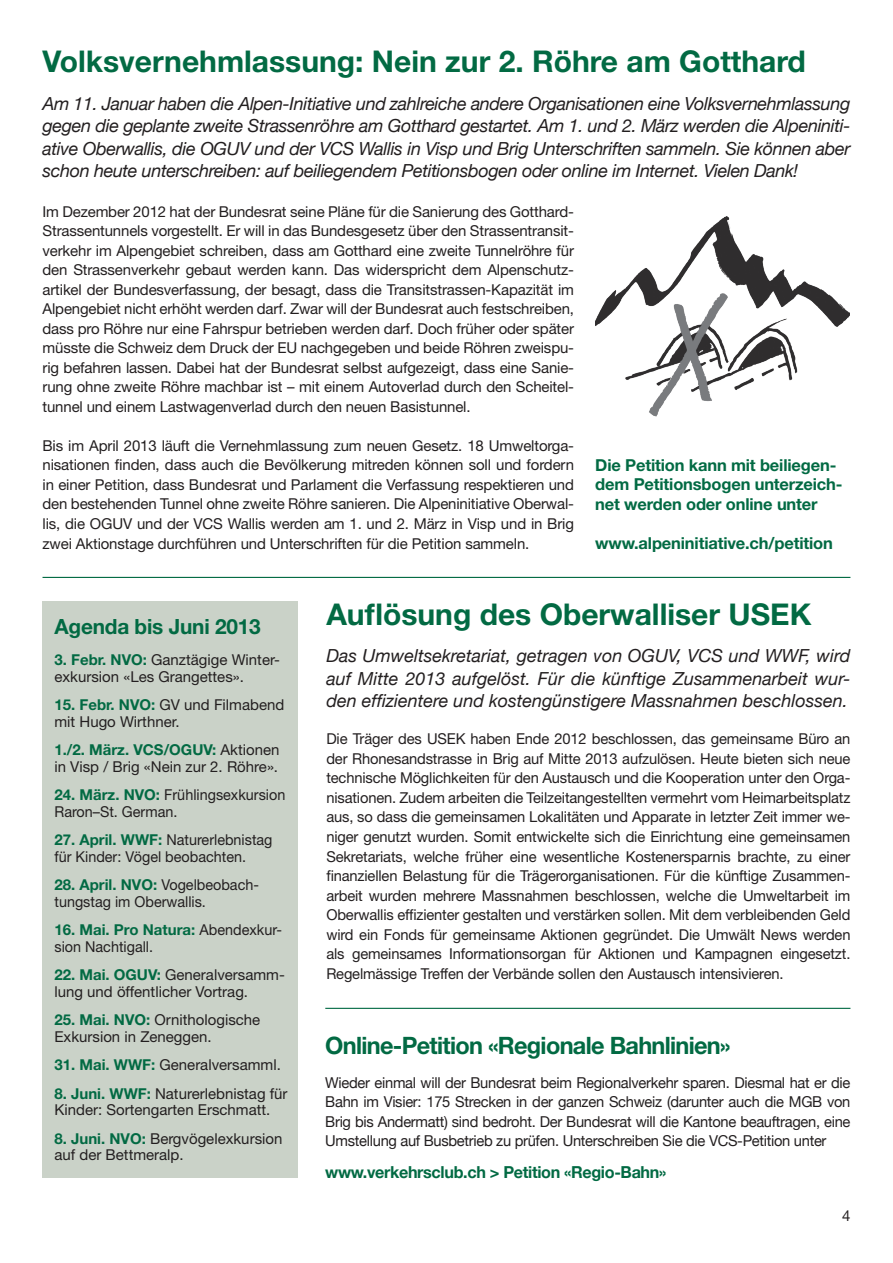
<style>
.page{position:relative;width:893px;height:1263px;background:#fff}
.page>*{position:absolute;margin:0;border:0;box-sizing:border-box;transform-origin:0 0}
.t1{font:700 30px "Helvetica Neue LT Std";color:#026a43}
.t2{font:700 24px "Helvetica Neue LT Std";letter-spacing:-.03em;color:#026a43}
.t3{font:700 21px "Helvetica Neue LT Std";letter-spacing:-.01em;color:#026a43}
.t4{font:italic 18px/22.5px "Helvetica Neue";letter-spacing:-.02em;color:#231f20;text-align:justify}
.t5{font:700 16.5px/19.5px "Helvetica Neue LT Std";letter-spacing:-.01em;color:#026a43}
.t6{font:700 16.5px "Helvetica Neue";letter-spacing:-.02em;color:#026a43}
.t7{font:15px/19.5px "Helvetica Neue LT Std";color:#231f20}
.t8{font:15px/19.5px "Helvetica Neue";letter-spacing:-.02em;color:#231f20;text-align:justify}
.t9{font:15px/16.5px "Helvetica Neue LT Std";color:#231f20;scale:.96 1}
.s1{font-weight:700;color:#026a43}
</style>
<div class="page">
<div style="left:43px;top:602px;width:255px;height:576px;background:#cad2c8"></div>
<hr style="left:43px;top:577px;width:807px;height:1px;background:#026a43">
<img style="left:596px;top:216px;width:253px;height:201px">
<hr style="left:325px;top:1008px;width:525px;height:1px;background:#026a43">
<h1 class="t1" style="left:43px;top:43px;width:765px">Volksvernehmlassung: Nein zur 2. Röhre am Gotthard</h1>
<p class="t4" style="left:43px;top:91px;width:809px">Am 11. Januar haben die Alpen-Initiative und zahlreiche andere Organisationen eine Volksvernehmlassung gegen die geplante zweite Strassenröhre am Gotthard gestartet. Am 1. und 2. März werden die Alpeniniti&shy;ative Oberwallis, die OGUV und der VCS Wallis in Visp und Brig Unterschriften sammeln. Sie können aber schon heute unterschreiben: auf beiliegendem Petitionsbogen oder online im Internet. Vielen Dank!</p>
<p class="t7" style="left:43px;top:202px;width:533px;text-align:justify">Im Dezember 2012 hat der Bundesrat seine Pläne für die Sanierung des Gotthard-Strassentunnels vorgestellt. Er will in das Bundesgesetz über den Strassentransit&shy;verkehr im Alpengebiet schreiben, dass am Gotthard eine zweite Tunnelröhre für den Strassenverkehr gebaut werden kann. Das widerspricht dem Alpenschutz&shy;artikel der Bundesverfassung, der besagt, dass die Transitstrassen-Kapazität im Alpengebiet nicht erhöht werden darf. Zwar will der Bundesrat auch festschreiben, dass pro Röhre nur eine Fahrspur betrieben werden darf. Doch früher oder später müsste die Schweiz dem Druck der EU nachgegeben und beide Röhren zweispu&shy;rig befahren lassen. Dabei hat der Bundesrat selbst aufgezeigt, dass eine Sanie&shy;rung ohne zweite Röhre machbar ist – mit einem Autoverlad durch den Scheitel&shy;tunnel und einem Lastwagenverlad durch den neuen Basistunnel.</p>
<p class="t7" style="left:43px;top:436px;width:533px;text-align:justify">Bis im April 2013 läuft die Vernehmlassung zum neuen Gesetz. 18 Umweltorga&shy;nisationen finden, dass auch die Bevölkerung mitreden können soll und fordern in einer Petition, dass Bundesrat und Parlament die Verfassung respektieren und den bestehenden Tunnel ohne zweite Röhre sanieren. Die Alpeninitiative Oberwal&shy;lis, die OGUV und der VCS Wallis werden am 1. und 2. März in Visp und in Brig zwei Aktionstage durchführen und Unterschriften für die Petition sammeln.</p>
<p class="t5" style="left:595px;top:455px;width:249px">Die Petition kann mit beiliegen&shy;dem Petitionsbogen unterzeich&shy;net werden oder online unter</p>
<p class="t5" style="left:595px;top:533px;width:239px">www.alpeninitiative.ch/petition</p>
<h3 class="t3" style="left:54px;top:613px;width:208px">Agenda bis Juni 2013</h3>
<p class="t7" style="left:54px;top:651px;width:227px;line-height:16.5px"><span class="s1">3. Febr. NVO:</span> Ganztägige Winter&shy;exkursion «Les Grangettes».</p>
<p class="t7" style="left:54px;top:696px;width:231px;line-height:16.5px"><span class="s1">15. Febr. NVO:</span> GV und Filmabend mit Hugo Wirthner.</p>
<p class="t7" style="left:54px;top:741px;width:226px;line-height:16.5px"><span class="s1">1./2. März. VCS/OGUV:</span> Aktionen in Visp / Brig «Nein zur 2. Röhre».</p>
<p class="t9" style="left:54px;top:786px;width:242px"><span class="s1">24. März. NVO:</span> Frühlingsexkursion<br>Raron–St. German.</p>
<p class="t9" style="left:54px;top:831px;width:229px"><span class="s1">27. April. WWF:</span> Naturerlebnistag für Kinder: Vögel beobachten.</p>
<p class="t9" style="left:54px;top:876px;width:215px"><span class="s1">28. April. NVO:</span> Vogelbeobach&shy;tungstag im Oberwallis.</p>
<p class="t9" style="left:54px;top:921px;width:238px"><span class="s1">16. Mai. Pro Natura:</span> Abendexkur&shy;sion Nachtigall.</p>
<p class="t7" style="left:54px;top:966px;width:232px;line-height:16.5px"><span class="s1">22. Mai. OGUV:</span> Generalversamm&shy;lung und öffentlicher Vortrag.</p>
<p class="t7" style="left:54px;top:1011px;width:207px;line-height:16.5px"><span class="s1">25. Mai. NVO:</span> Ornithologische<br>Exkursion in Zeneggen.</p>
<p class="t7" style="left:54px;top:1055px;width:228px"><span class="s1">31. Mai. WWF:</span> Generalversamml.</p>
<p class="t7" style="left:54px;top:1085px;width:235px;line-height:16.5px"><span class="s1">8. Juni. WWF:</span> Naturerlebnistag für<br>Kinder: Sortengarten Erschmatt.</p>
<p class="t7" style="left:54px;top:1130px;width:229px;line-height:16.5px"><span class="s1">8. Juni. NVO:</span> Bergvögelexkursion auf der Bettmeralp.</p>
<h1 class="t1" style="left:326px;top:596px;width:486px">Auflösung des Oberwalliser USEK</h1>
<p class="t4" style="left:326px;top:644px;width:526px">Das Umweltsekretariat, getragen von OGUV, VCS und WWF, wird auf Mitte 2013 aufgelöst. Für die künftige Zusammenarbeit wur&shy;den effizientere und kostengünstigere Massnahmen beschlossen.</p>
<p class="t7" style="left:326px;top:729px;width:526px;text-align:justify">Die Träger des USEK haben Ende 2012 beschlossen, das gemeinsame Büro an der Rhonesandstrasse in Brig auf Mitte 2013 aufzulösen. Heute bieten sich neue technische Möglichkeiten für den Austausch und die Kooperation unter den Orga&shy;nisationen. Zudem arbeiten die Teilzeitangestellten vermehrt vom Heimarbeitsplatz aus, so dass die gemeinsamen Lokalitäten und Apparate in letzter Zeit immer we&shy;niger genutzt wurden. Somit entwickelte sich die Einrichtung eine gemeinsamen Sekretariats, welche früher eine wesentliche Kostenersparnis brachte, zu einer finanziellen Belastung für die Trägerorganisationen. Für die künftige Zusammen&shy;arbeit wurden mehrere Massnahmen beschlossen, welche die Umweltarbeit im Oberwallis effizienter gestalten und verstärken sollen. Mit dem verbleibenden Geld wird ein Fonds für gemeinsame Aktionen gegründet. Die Umwält News werden als gemeinsames Informationsorgan für Aktionen und Kampagnen eingesetzt.<br>Regelmässige Treffen der Verbände sollen den Austausch intensivieren.</p>
<h2 class="t2" style="left:325px;top:1030px;width:407px">Online-Petition «Regionale Bahnlinien»</h2>
<p class="t8" style="left:325px;top:1072px;width:527px">Wieder einmal will der Bundesrat beim Regionalverkehr sparen. Diesmal hat er die Bahn im Visier: 175 Strecken in der ganzen Schweiz (darunter auch die MGB von Brig bis Andermatt) sind bedroht. Der Bundesrat will die Kantone beauftragen, eine Umstellung auf Busbetrieb zu prüfen. Unterschreiben Sie die VCS-Petition unter</p>
<p class="t6" style="left:325px;top:1157px;width:343px">www.verkehrsclub.ch &gt; Petition «Regio-Bahn»</p>
<p class="t7" style="left:842px;top:1206px;width:10px">4</p>
</div>
